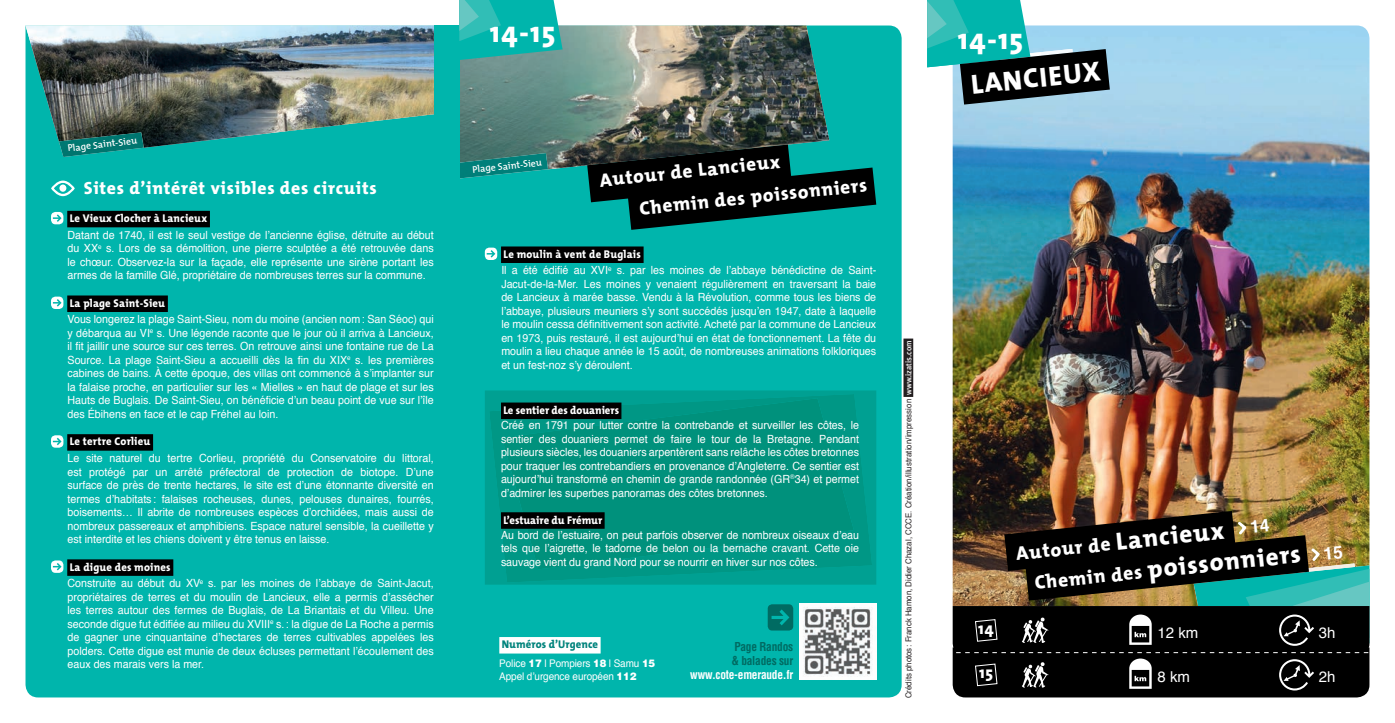
<style>
.page{position:relative;width:1395px;height:723px;background:#fff}
.page>*{position:absolute;margin:0;border:0;box-sizing:border-box;transform-origin:0 0}
.t1{font:800 29.55px "The Mix";letter-spacing:.04em;color:#fff}
.t2{font:800 27.75px "The Mix";color:#fff}
.t3{font:800 25.2px "The Mix";color:#fff}
.t4{font:800 19.35px "The Mix";color:#fff}
.t5{font:800 19.05px/32.4px "The Mix";color:#fff}
.t6{font:800 17.7px "The Mix";letter-spacing:.04em;color:#fff}
.t7{font:800 16.5px "The Mix";color:#fff}
.t8{font:15px "Helvetica";color:#fff}
.t9{font:700 condensed 12px/14.2px "Helvetica";letter-spacing:-.02em;color:#006b62;scale:.95 1}
.t10{font:700 condensed 12px "Helvetica";letter-spacing:-.02em;color:#fff;scale:.95 1}
.t11{font:11.25px/13.5px "Helvetica";color:#fff;text-align:justify;scale:.95 1}
.t12{font:800 11.25px "The Mix";letter-spacing:.02em;color:#fff;scale:.95 1}
.t13{font:800 11.25px "The Mix";color:#fff;scale:.95 1}
.t14{font:800 11.25px "The Mix";letter-spacing:.01em;color:#00837c;scale:.95 1}
.t15{font:10.5px/12.8px "Helvetica";letter-spacing:-.01em;color:#fff;scale:.95 1}
.t16{font:600 9.75px "The Mix";color:#fff}
.t17{font:8.25px "Helvetica";color:#231f20;scale:.95 1}
.s1{font-weight:900}
.s2{font-family:"Meta Plus";font-weight:500;color:#fff}
.s3{font-size:25.2px}
.s4{font-size:19.35px}
</style>
<div class="page">
<div style="left:26px;top:26px;width:875px;height:671px;background:#00b5ac"></div>
<div style="left:26px;top:148px;width:408px;height:9px;background:#00b5ac"></div>
<img style="left:26px;top:25px;width:413px;height:123px">
<img style="left:59px;top:132px;width:85px;height:25px">
<div style="left:499px;top:637px;width:101px;height:16px;background:#fff"></div>
<svg style="left:485px;top:390px;width:391px;height:195px;background:#00a193"></svg>
<svg style="left:489px;top:394px;width:383px;height:188px;background:#009c8d"></svg>
<svg style="left:502px;top:398px;width:352px;height:171px;background:#00927e"></svg>
<div style="left:501px;top:402px;width:120px;height:17px;background:#000"></div>
<div style="left:501px;top:512px;width:103px;height:17px;background:#000"></div>
<img style="left:459px;top:25px;width:370px;height:153px">
<svg style="left:587px;top:145px;width:289px;height:85px;background:#043633"></svg>
<img style="left:459px;top:153px;width:89px;height:25px">
<img style="left:799px;top:603px;width:77px;height:77px">
<div style="left:768px;top:604px;width:25px;height:26px;background:#006b62;border-radius:4px"></div>
<svg style="left:771px;top:609px;width:18px;height:16px"></svg>
<div style="left:903px;top:338px;width:10px;height:59px;background:#231f20"></div>
<div style="left:434px;top:26px;width:25px;height:204px;background:#00b5ac"></div>
<img style="left:952px;top:25px;width:417px;height:486px">
<svg style="left:459px;top:0;width:103px;height:60px;background:#1eb6ae"></svg>
<svg style="left:927px;top:0;width:183px;height:105px"></svg>
<div style="left:67px;top:211px;width:143px;height:16px;background:#000"></div>
<div style="left:67px;top:295px;width:101px;height:17px;background:#000"></div>
<div style="left:67px;top:434px;width:86px;height:17px;background:#000"></div>
<div style="left:67px;top:559px;width:106px;height:17px;background:#000"></div>
<div style="left:51px;top:212px;width:12px;height:12px;background:#fff;border-radius:4px"></div>
<svg style="left:53px;top:214px;width:9px;height:8px"></svg>
<div style="left:51px;top:297px;width:12px;height:12px;background:#fff;border-radius:4px"></div>
<svg style="left:53px;top:299px;width:9px;height:8px"></svg>
<div style="left:51px;top:435px;width:12px;height:13px;background:#fff;border-radius:4px"></div>
<svg style="left:53px;top:438px;width:9px;height:7px"></svg>
<div style="left:51px;top:560px;width:12px;height:13px;background:#fff;border-radius:4px"></div>
<svg style="left:53px;top:563px;width:9px;height:7px"></svg>
<div style="left:501px;top:246px;width:142px;height:17px;background:#000"></div>
<div style="left:485px;top:248px;width:12px;height:12px;background:#fff;border-radius:4px"></div>
<svg style="left:487px;top:250px;width:8px;height:8px"></svg>
<svg style="left:51px;top:181px;width:24px;height:15px"></svg>
<div style="left:59px;top:184px;width:7px;height:8px;background:#fff;border-radius:50%"></div>
<svg style="left:952px;top:511px;width:418px;height:186px;background:#2c3026"></svg>
<p class="t16" style="left:67px;top:140px;width:71px;rotate:-6deg">Plage Saint-Sieu</p>
<h3 class="t6" style="left:84px;top:173px;width:294px">Sites d’intérêt visibles des circuits</h3>
<p class="t12" style="left:70px;top:209px;width:146px">Le Vieux Clocher à Lancieux</p>
<p class="t11" style="left:68px;top:228px;width:387px">Datant de 1740, il est le seul vestige de l’ancienne église, détruite au début du XX<sup>e</sup> s. Lors de sa démolition, une pierre sculptée a été retrouvée dans le chœur. Observez-la sur la façade, elle représente une sirène portant les armes de la famille Glé, propriétaire de nombreuses terres sur la commune.</p>
<p class="t12" style="left:70px;top:293px;width:102px">La plage Saint-Sieu</p>
<p class="t11" style="left:68px;top:313px;width:387px">Vous longerez la plage Saint-Sieu, nom du moine (ancien nom: San Séoc) qui y débarqua au VI<sup>e</sup> s. Une légende raconte que le jour où il arriva à Lancieux, il fit jaillir une source sur ces terres. On retrouve ainsi une fontaine rue de La Source. La plage Saint-Sieu a accueilli dès la fin du XIX<sup>e</sup> s. les premières cabines de bains. À cette époque, des villas ont commencé à s’implanter sur la falaise proche, en particulier sur les « Mielles » en haut de plage et sur les Hauts de Buglais. De Saint-Sieu, on bénéficie d’un beau point de vue sur l’île des Ébihens en face et le cap Fréhel au loin.</p>
<p class="t12" style="left:70px;top:432px;width:86px">Le tertre Corlieu</p>
<p class="t11" style="left:68px;top:452px;width:387px">Le site naturel du tertre Corlieu, propriété du Conservatoire du littoral, est protégé par un arrêté préfectoral de protection de biotope. D’une surface de près de trente hectares, le site est d’une étonnante diversité en termes d’habitats : falaises rocheuses, dunes, pelouses dunaires, fourrés, boisements… Il abrite de nombreuses espèces d’orchidées, mais aussi de nombreux passereaux et amphibiens. Espace naturel sensible, la cueillette y est interdite et les chiens doivent y être tenus en laisse.</p>
<p class="t12" style="left:70px;top:557px;width:108px">La digue des moines</p>
<p class="t11" style="left:68px;top:577px;width:387px">Construite au début du XV<sup>e</sup> s. par les moines de l’abbaye de Saint-Jacut, propriétaires de terres et du moulin de Lancieux, elle a permis d’assécher les terres autour des fermes de Buglais, de La Briantais et du Villeu. Une seconde digue fut édifiée au milieu du XVIII<sup>e</sup> s.: la digue de La Roche a permis de gagner une cinquantaine d’hectares de terres cultivables appelées les polders. Cette digue est munie de deux écluses permettant l’écoulement des eaux des marais vers la mer.</p>
<h1 class="t1" style="left:490px;top:7px;width:67px">14-15</h1>
<p class="t16" style="left:471px;top:161px;width:71px;rotate:-6deg">Plage Saint-Sieu</p>
<h3 class="t5" style="left:634px;top:160px;width:230px;text-indent:-37px;rotate:-6deg">Autour de Lancieux<br>Chemin des poissonniers</h3>
<p class="t12" style="left:503px;top:244px;width:146px">Le moulin à vent de Buglais</p>
<p class="t11" style="left:501px;top:264px;width:396px">Il a été édifié au XVI<sup>e</sup> s. par les moines de l’abbaye bénédictine de Saint-Jacut-de-la-Mer. Les moines y venaient régulièrement en traversant la baie de Lancieux à marée basse. Vendu à la Révolution, comme tous les biens de l’abbaye, plusieurs meuniers s’y sont succédés jusqu’en 1947, date à laquelle le moulin cessa définitivement son activité. Acheté par la commune de Lancieux en 1973, puis restauré, il est aujourd’hui en état de fonctionnement. La fête du moulin a lieu chaque année le 15 août, de nombreuses animations folkloriques et un fest-noz s’y déroulent.</p>
<p class="t13" style="left:503px;top:400px;width:123px">Le sentier des douaniers</p>
<p class="t11" style="left:501px;top:419px;width:378px">Créé en 1791 pour lutter contre la contrebande et surveiller les côtes, le sentier des douaniers permet de faire le tour de la Bretagne. Pendant plusieurs siècles, les douaniers arpentèrent sans relâche les côtes bretonnes pour traquer les contrebandiers en provenance d’Angleterre. Ce sentier est aujourd’hui transformé en chemin de grande randonnée (GR<sup>®</sup>34) et permet d’admirer les superbes panoramas des côtes bretonnes.</p>
<p class="t13" style="left:503px;top:510px;width:106px">L’estuaire du Frémur</p>
<p class="t11" style="left:501px;top:528px;width:378px">Au bord de l’estuaire, on peut parfois observer de nombreux oiseaux d’eau tels que l’aigrette, le tadorne de belon ou la bernache cravant. Cette oie sauvage vient du grand Nord pour se nourrir en hiver sur nos côtes.</p>
<p class="t14" style="left:502px;top:635px;width:103px">Numéros d’Urgence</p>
<p class="t15" style="left:499px;top:657px;width:166px">Police <span class="s1">17</span> l Pompiers <span class="s1">18</span> l Samu <span class="s1">15<br></span>Appel d’urgence européen <span class="s1">112</span></p>
<p class="t9" style="left:731px;top:639px;width:67px">Page Randos &amp; balades sur</p>
<p class="t10" style="left:690px;top:668px;width:110px">www.cote-emeraude.fr</p>
<p class="t17" style="left:902px;top:698px;width:378px;rotate:-90deg">Crédits photos : Franck Hamon, Didier Chazal, CCCE. Création/illustration/impression <span class="s2">www.izatis.com</span></p>
<h1 class="t1" style="left:958px;top:14px;width:67px">14-15</h1>
<h1 class="t1" style="left:964px;top:22px;width:21px">X</h1>
<h2 class="t2" style="left:969px;top:61px;width:131px;rotate:-6deg">LANCIEUX</h2>
<h3 class="t7" style="left:978px;top:614px;width:17px">14</h3>
<h3 class="t7" style="left:979px;top:658px;width:16px">15</h3>
<h3 class="t4" style="left:1014px;top:537px;width:210px;rotate:-6deg">Autour de <span class="s3">Lancieux</span></h3>
<h3 class="t3" style="left:1032px;top:560px;width:269px;rotate:-6deg"><span class="s4">Chemin des</span> poissonniers</h3>
<h3 class="t8" style="left:1157px;top:621px;width:42px">12 km</h3>
<h3 class="t8" style="left:1318px;top:621px;width:18px">3h</h3>
<h3 class="t8" style="left:1157px;top:665px;width:34px">8 km</h3>
<h3 class="t8" style="left:1318px;top:665px;width:18px">2h</h3>
</div>
